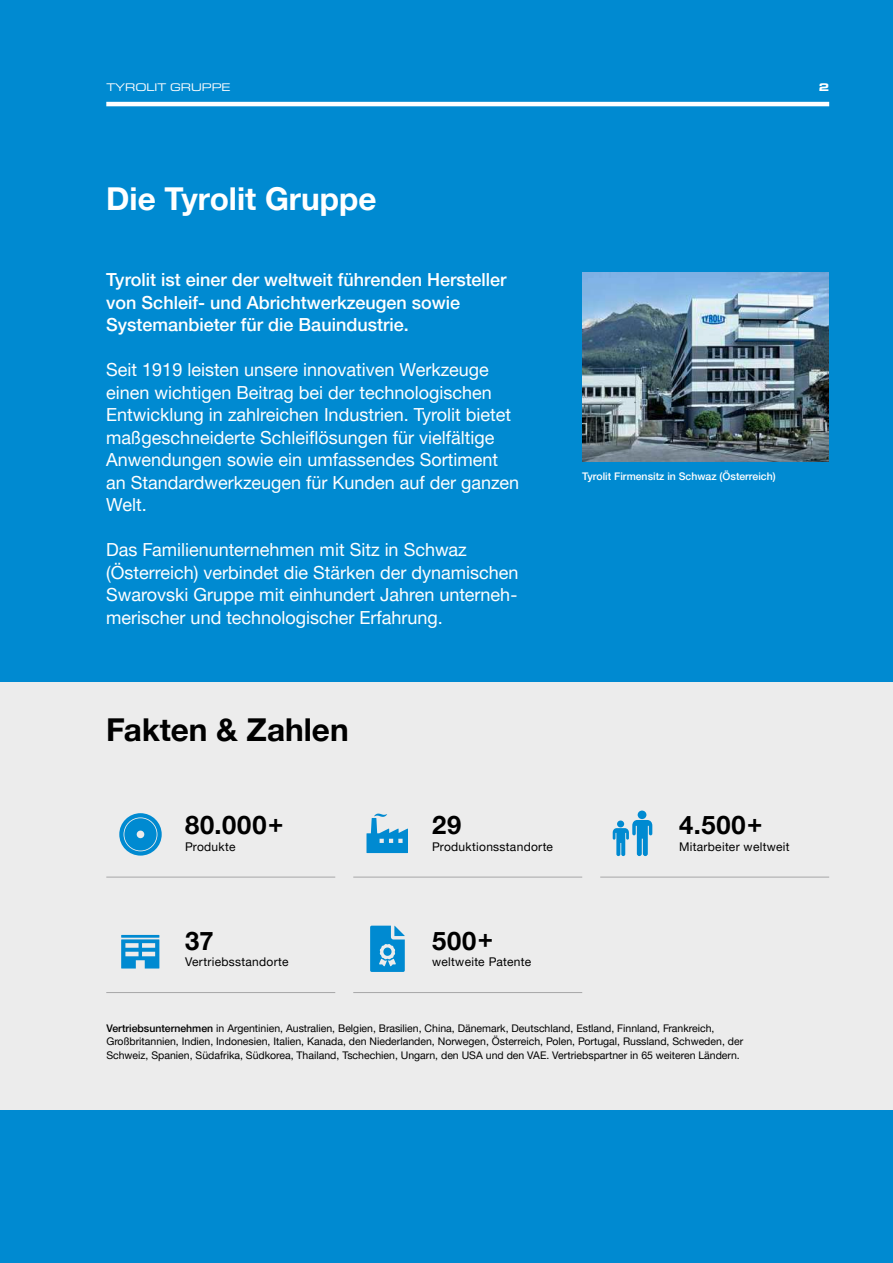
<style>
.page{position:relative;width:893px;height:1263px;background:#008ad1}
.page>*{position:absolute;margin:0;border:0;box-sizing:border-box;transform-origin:0 0}
.t1{font:700 31.5px "Helvetica Neue LTW1 G";color:#fff}
.t2{font:700 31.5px "Helvetica Neue LTW1 G";color:#000}
.t3{font:700 25.5px "Helvetica Neue LTW1 G";letter-spacing:.035em;color:#000}
.t4{font:18px/22.5px "Helvetica Neue LTW1 G";color:#fff}
.t5{font:500 18px/22.5px "Helvetica Neue LTW1 G";color:#fff}
.t6{font:12px "Helvetica Neue LTW1 G";letter-spacing:.025em;color:#000}
.t7{font:expanded 11.25px "Eurostile Next W1 G";color:#fff}
.t8{font:700 expanded 11.25px "Eurostile Next W1 G";color:#fff}
.t9{font:10.5px/13.5px "Helvetica Neue LTW1 G";color:#000}
.t10{font:500 10.5px "Helvetica Neue LTW1 G";color:#fff}
.s1{font-weight:500}
</style>
<div class="page">
<hr style="left:106px;top:102px;width:723px;height:4px;background:#fff">
<div style="left:0;top:682px;width:893px;height:428px;background:#ececec"></div>
<div style="left:638px;top:810px;width:8px;height:9px;background:#008ad1;border-radius:50%"></div>
<svg style="left:613px;top:820px;width:39px;height:36px"></svg>
<svg style="left:370px;top:926px;width:35px;height:46px"></svg>
<svg style="left:121px;top:939px;width:38px;height:29px"></svg>
<hr style="left:121px;top:935px;width:38px;height:3px;background:#008ad1">
<svg style="left:119px;top:813px;width:43px;height:42px"></svg>
<svg style="left:366px;top:813px;width:42px;height:40px"></svg>
<hr style="left:106px;top:992px;width:229px;height:1px;background:#a6a6a7">
<hr style="left:600px;top:877px;width:229px;height:1px;background:#a6a6a7">
<hr style="left:353px;top:992px;width:229px;height:1px;background:#a6a6a7">
<hr style="left:353px;top:877px;width:229px;height:1px;background:#a6a6a7">
<hr style="left:106px;top:877px;width:229px;height:1px;background:#a6a6a7">
<img style="left:582px;top:273px;width:247px;height:189px">
<p class="t7" style="left:106px;top:80px;width:126px">TYROLIT GRUPPE</p>
<p class="t8" style="left:819px;top:80px;width:12px">2</p>
<h1 class="t1" style="left:106px;top:179px;width:272px">Die Tyrolit Gruppe</h1>
<p class="t5" style="left:106px;top:269px;width:402px">Tyrolit ist einer der weltweit führenden Hersteller von Schleif- und Abrichtwerkzeugen sowie<br>Systemanbieter für die Bauindustrie.</p>
<p class="t4" style="left:106px;top:359px;width:414px">Seit 1919 leisten unsere innovativen Werkzeuge einen wichtigen Beitrag bei der technologischen Entwicklung in zahlreichen Industrien. Tyrolit bietet maßgeschneiderte Schleiflösungen für vielfältige Anwendungen sowie ein umfassendes Sortiment an Standardwerkzeugen für Kunden auf der ganzen Welt.</p>
<p class="t4" style="left:106px;top:539px;width:414px">Das Familienunternehmen mit Sitz in Schwaz (Österreich) verbindet die Stärken der dynamischen Swarovski Gruppe mit einhundert Jahren unterneh&shy;merischer und technologischer Erfahrung.</p>
<p class="t10" style="left:582px;top:470px;width:195px">Tyrolit Firmensitz in Schwaz (Österreich)</p>
<h1 class="t2" style="left:106px;top:710px;width:244px">Fakten &amp; Zahlen</h1>
<h2 class="t3" style="left:185px;top:809px;width:100px">80.000+</h2>
<p class="t6" style="left:185px;top:839px;width:52px">Produkte</p>
<h2 class="t3" style="left:185px;top:925px;width:30px">37</h2>
<p class="t6" style="left:185px;top:954px;width:105px">Vertriebsstandorte</p>
<h2 class="t3" style="left:432px;top:809px;width:31px">29</h2>
<p class="t6" style="left:432px;top:839px;width:122px">Produktionsstandorte</p>
<h2 class="t3" style="left:432px;top:925px;width:63px">500+</h2>
<p class="t6" style="left:432px;top:954px;width:101px">weltweite Patente</p>
<h2 class="t3" style="left:679px;top:809px;width:85px">4.500+</h2>
<p class="t6" style="left:679px;top:839px;width:112px">Mitarbeiter weltweit</p>
<p class="t9" style="left:106px;top:1021px;width:638px"><span class="s1">Vertriebsunternehmen</span> in Argentinien, Australien, Belgien, Brasilien, China, Dänemark, Deutschland, Estland, Finnland, Frankreich,<br>Großbritannien, Indien, Indonesien, Italien, Kanada, den Niederlanden, Norwegen, Österreich, Polen, Portugal, Russland, Schweden, der<br>Schweiz, Spanien, Südafrika, Südkorea, Thailand, Tschechien, Ungarn, den USA und den VAE. Vertriebspartner in 65 weiteren Ländern.</p>
</div>
